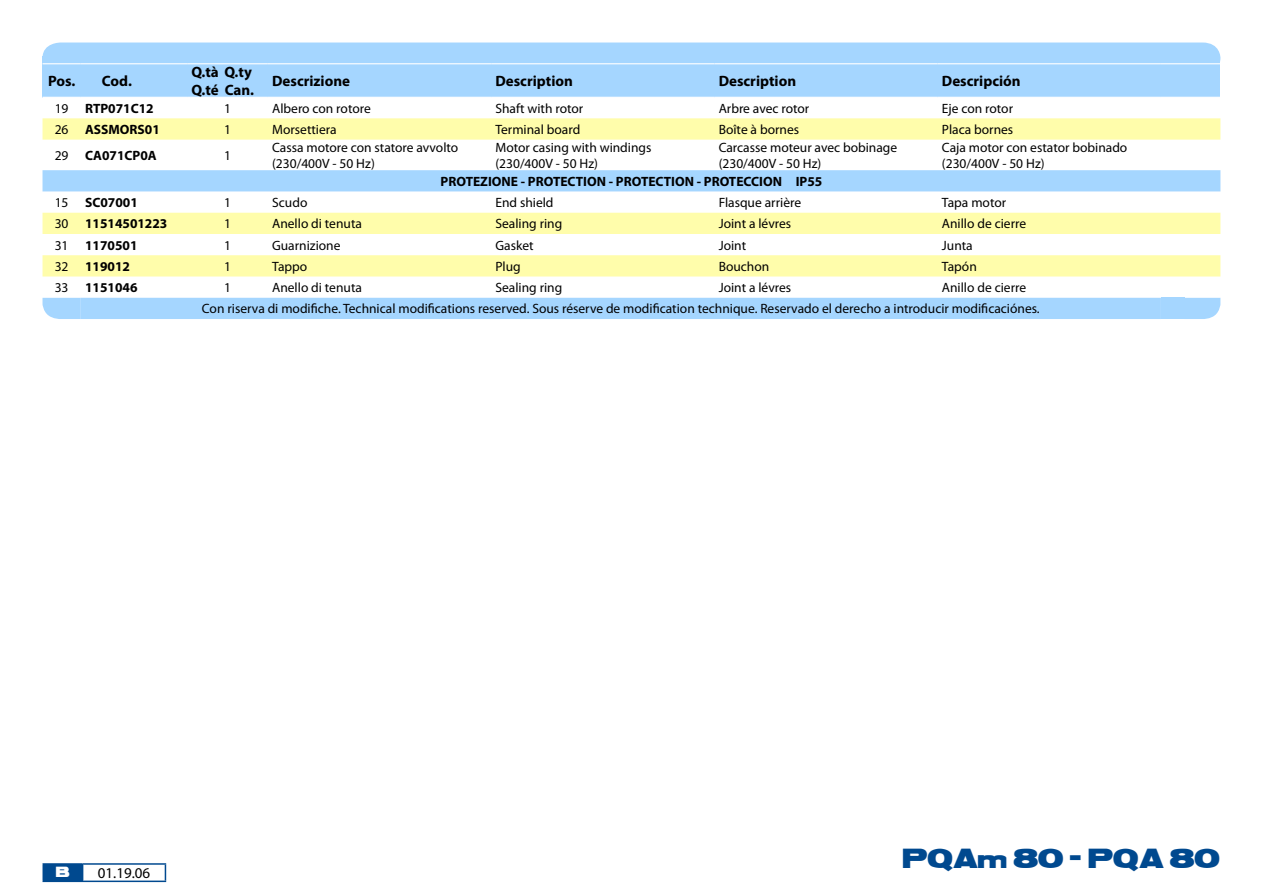
<style>
.page{position:relative;width:1263px;height:893px;background:#fff}
.page>*{position:absolute;margin:0;border:0;box-sizing:border-box;transform-origin:0 0}
.t1{font:22.5px "PEDROLLO";color:#00498f}
.t2{font:700 15px/18px "Myriad Pro";color:#000}
.t3{font:15px "Myriad Pro";color:#000}
.t4{font:13.5px/16.2px "Myriad Pro";color:#000}
.t5{font:700 13.5px "Myriad Pro";color:#000}
.t6{font:12px "PEDROLLO";color:#fff}
.s1{font-weight:400}
</style>
<div class="page">
<div style="left:43px;top:43px;width:1177px;height:14px;background:#a5d6ff"></div>
<div style="left:43px;top:57px;width:1177px;height:41px;background:#a5d6ff"></div>
<svg style="left:43px;top:118px;width:1177px;height:22px;background:#fffdad"></svg>
<svg style="left:43px;top:170px;width:1177px;height:149px"></svg>
<hr style="left:43px;top:63px;width:38px;height:1px;background:#fff">
<hr style="left:81px;top:63px;width:106px;height:1px;background:#fff">
<hr style="left:187px;top:63px;width:81px;height:1px;background:#fff">
<hr style="left:1161px;top:63px;width:59px;height:1px;background:#fff">
<hr style="left:43px;top:97px;width:38px;height:1px;background:#fff">
<hr style="left:81px;top:97px;width:106px;height:1px;background:#fff">
<hr style="left:187px;top:97px;width:81px;height:1px;background:#fff">
<hr style="left:1161px;top:97px;width:59px;height:1px;background:#fff">
<hr style="left:268px;top:63px;width:223px;height:1px;background:#fff">
<hr style="left:268px;top:97px;width:223px;height:1px;background:#fff">
<hr style="left:491px;top:63px;width:223px;height:1px;background:#fff">
<hr style="left:491px;top:97px;width:223px;height:1px;background:#fff">
<hr style="left:714px;top:63px;width:224px;height:1px;background:#fff">
<hr style="left:714px;top:97px;width:224px;height:1px;background:#fff">
<hr style="left:938px;top:63px;width:223px;height:1px;background:#fff">
<hr style="left:938px;top:97px;width:223px;height:1px;background:#fff">
<svg style="left:43px;top:298px;width:38px;height:21px"></svg>
<svg style="left:1184px;top:298px;width:36px;height:21px"></svg>
<div style="left:1161px;top:298px;width:23px;height:21px;background:#a5d6ff"></div>
<div style="left:43px;top:864px;width:40px;height:17px;background:#00498f"></div>
<hr style="left:83px;top:863px;width:83px;height:2px;background:#00498f">
<svg style="left:165px;top:865px;width:1px;height:16px"></svg>
<hr style="left:83px;top:881px;width:83px;height:1px;background:#00498f">
<hr style="left:43px;top:863px;width:40px;height:2px;background:#00498f">
<hr style="left:43px;top:881px;width:40px;height:1px;background:#00498f">
<p class="t2" style="left:48px;top:72px;width:29px">Pos.</p>
<p class="t2" style="left:102px;top:72px;width:32px">Cod.</p>
<p class="t2" style="left:191px;top:63px;width:64px">Q.tà Q.ty<br>Q.té Can.</p>
<p class="t2" style="left:272px;top:72px;width:79px">Descrizione</p>
<p class="t2" style="left:495px;top:72px;width:79px">Description</p>
<p class="t2" style="left:719px;top:72px;width:79px">Description</p>
<p class="t2" style="left:942px;top:72px;width:80px">Descripción</p>
<p class="t5" style="left:55px;top:99px;width:101px"><span class="s1">19</span> RTP071C12</p>
<p class="t4" style="left:224px;top:100px;width:8px">1</p>
<p class="t4" style="left:272px;top:100px;width:100px">Albero con rotore</p>
<p class="t4" style="left:495px;top:100px;width:89px">Shaft with rotor</p>
<p class="t4" style="left:719px;top:100px;width:92px">Arbre avec rotor</p>
<p class="t4" style="left:942px;top:100px;width:73px">Eje con rotor</p>
<p class="t5" style="left:55px;top:121px;width:107px"><span class="s1">26</span> ASSMORS01</p>
<p class="t4" style="left:224px;top:121px;width:8px">1</p>
<p class="t4" style="left:272px;top:121px;width:66px">Morsettiera</p>
<p class="t4" style="left:495px;top:121px;width:86px">Terminal board</p>
<p class="t4" style="left:719px;top:121px;width:82px">Boîte à bornes</p>
<p class="t4" style="left:942px;top:121px;width:73px">Placa bornes</p>
<p class="t5" style="left:55px;top:147px;width:104px"><span class="s1">29</span> CA071CP0A</p>
<p class="t4" style="left:224px;top:147px;width:8px">1</p>
<p class="t4" style="left:272px;top:139px;width:188px">Cassa motore con statore avvolto (230/400V - 50 Hz)</p>
<p class="t4" style="left:495px;top:139px;width:158px">Motor casing with windings (230/400V - 50 Hz)</p>
<p class="t4" style="left:719px;top:139px;width:180px">Carcasse moteur avec bobinage (230/400V - 50 Hz)</p>
<p class="t4" style="left:942px;top:139px;width:187px">Caja motor con estator bobinado (230/400V - 50 Hz)</p>
<p class="t5" style="left:441px;top:173px;width:383px">PROTEZIONE - PROTECTION - PROTECTION - PROTECCION IP55</p>
<p class="t5" style="left:55px;top:194px;width:85px"><span class="s1">15</span> SC07001</p>
<p class="t4" style="left:224px;top:194px;width:8px">1</p>
<p class="t4" style="left:272px;top:194px;width:37px">Scudo</p>
<p class="t4" style="left:495px;top:194px;width:60px">End shield</p>
<p class="t4" style="left:719px;top:194px;width:84px">Flasque arrière</p>
<p class="t4" style="left:942px;top:194px;width:66px">Tapa motor</p>
<p class="t5" style="left:55px;top:215px;width:114px"><span class="s1">30</span> 11514501223</p>
<p class="t4" style="left:224px;top:216px;width:8px">1</p>
<p class="t4" style="left:272px;top:216px;width:91px">Anello di tenuta</p>
<p class="t4" style="left:495px;top:216px;width:68px">Sealing ring</p>
<p class="t4" style="left:719px;top:216px;width:74px">Joint a lévres</p>
<p class="t4" style="left:942px;top:216px;width:86px">Anillo de cierre</p>
<p class="t5" style="left:55px;top:236px;width:84px"><span class="s1">31</span> 1170501</p>
<p class="t4" style="left:224px;top:237px;width:8px">1</p>
<p class="t4" style="left:272px;top:237px;width:70px">Guarnizione</p>
<p class="t4" style="left:495px;top:237px;width:40px">Gasket</p>
<p class="t4" style="left:719px;top:237px;width:29px">Joint</p>
<p class="t4" style="left:942px;top:237px;width:32px">Junta</p>
<p class="t5" style="left:55px;top:258px;width:77px"><span class="s1">32</span> 119012</p>
<p class="t4" style="left:224px;top:258px;width:8px">1</p>
<p class="t4" style="left:272px;top:258px;width:37px">Tappo</p>
<p class="t4" style="left:495px;top:258px;width:27px">Plug</p>
<p class="t4" style="left:719px;top:258px;width:52px">Bouchon</p>
<p class="t4" style="left:942px;top:258px;width:36px">Tapón</p>
<p class="t5" style="left:55px;top:279px;width:84px"><span class="s1">33</span> 1151046</p>
<p class="t4" style="left:224px;top:279px;width:8px">1</p>
<p class="t4" style="left:272px;top:279px;width:91px">Anello di tenuta</p>
<p class="t4" style="left:495px;top:279px;width:68px">Sealing ring</p>
<p class="t4" style="left:719px;top:279px;width:74px">Joint a lévres</p>
<p class="t4" style="left:202px;top:277px;width:839px;line-height:21.3px;text-indent:740px">Anillo de cierre<br>Con riserva di modifiche. Technical modifications reserved. Sous réserve de modification technique. Reservado el derecho a introducir modificaciónes.</p>
<p class="t6" style="left:56px;top:866px;width:15px">B</p>
<p class="t3" style="left:98px;top:864px;width:54px">01.19.06</p>
<h1 class="t1" style="left:903px;top:847px;width:319px">PQAm 80 - PQA 80</h1>
</div>
